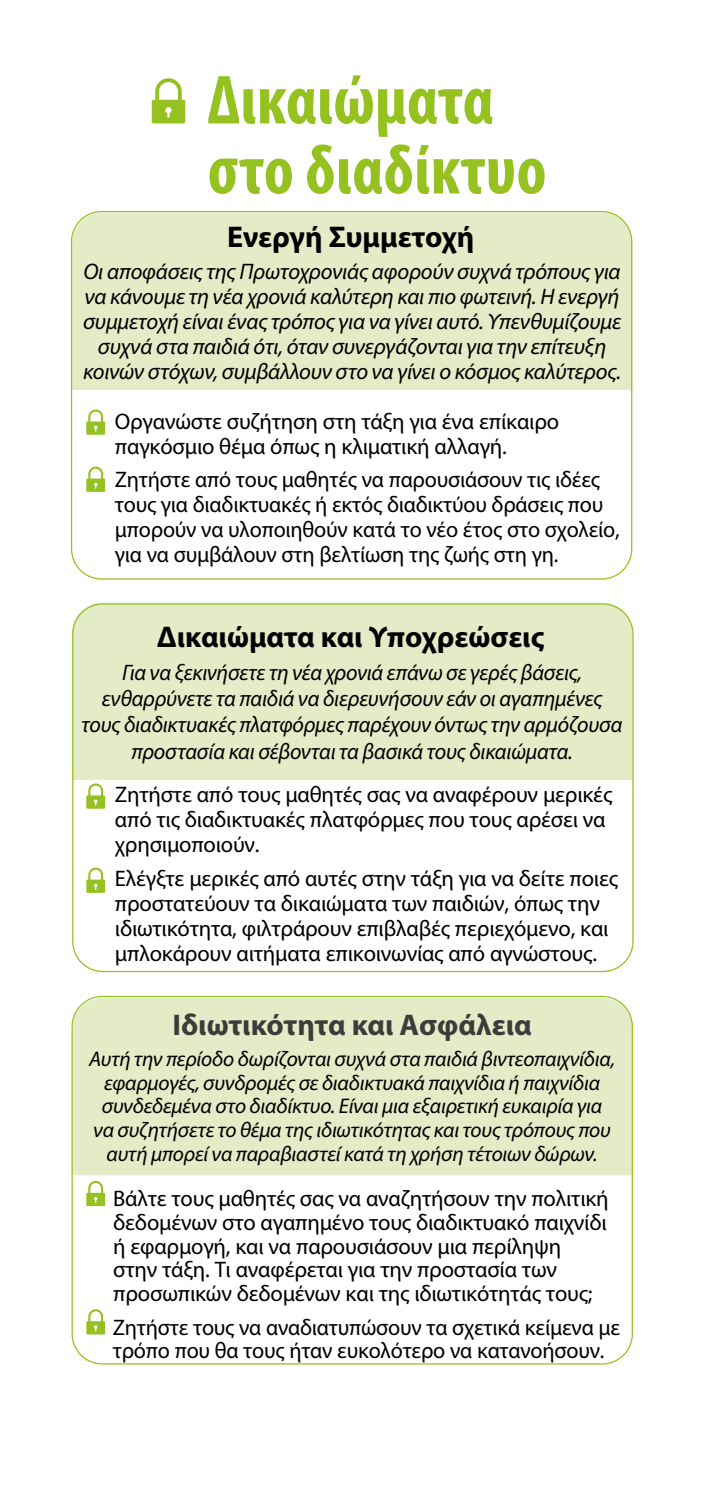
<style>
.page{position:relative;width:702px;height:1489px;background:#fff}
.page>*{position:absolute;margin:0;border:0;box-sizing:border-box;transform-origin:0 0}
.t1{font:700 condensed 70px/70px "Myriad Pro";color:#95c121}
.t2{font:700 30px "Myriad Pro";color:#000}
.t3{font:700 30px "Myriad Pro";color:#3c3c3b}
.t4{font:22.5px/25px "Myriad Pro";letter-spacing:-.01em;color:#000}
.t5{font:italic 22.5px/25px "Myriad Pro";letter-spacing:-.01em;color:#000;text-align:center}
.t6{font:italic 21.25px/23.8px "Myriad Pro";letter-spacing:-.01em;color:#000;text-align:center}
</style>
<div class="page">
<div style="left:72px;top:213px;width:560px;height:177px;background:#e3ecc6"></div>
<div style="left:72px;top:602px;width:560px;height:178px;background:#e3ecc6"></div>
<div style="left:73px;top:997px;width:558px;height:178px;background:#e3ecc6"></div>
<svg style="left:86px;top:783px;width:19px;height:25px"></svg>
<svg style="left:86px;top:867px;width:19px;height:25px"></svg>
<svg style="left:86px;top:1180px;width:19px;height:25px"></svg>
<svg style="left:86px;top:1309px;width:19px;height:25px"></svg>
<svg style="left:86px;top:409px;width:19px;height:25px"></svg>
<svg style="left:86px;top:466px;width:19px;height:26px"></svg>
<svg style="left:152px;top:78px;width:33px;height:45px"></svg>
<h1 class="t1" style="left:207px;top:64px;width:340px">Δικαιώματα στο διαδίκτυο</h1>
<h2 class="t2" style="left:227px;top:217px;width:249px">Ενεργή Συμμετοχή</h2>
<p class="t5" style="left:83px;top:258px;width:539px">Οι αποφάσεις της Πρωτοχρονιάς αφορούν συχνά τρόπους για να κάνουμε τη νέα χρονιά καλύτερη και πιο φωτεινή. Η ενεργή συμμετοχή είναι ένας τρόπος για να γίνει αυτό. Υπενθυμίζουμε συχνά στα παιδιά ότι, όταν συνεργάζονται για την επίτευξη κοινών στόχων, συμβάλλουν στο να γίνει ο κόσμος καλύτερος.</p>
<p class="t4" style="left:115px;top:409px;width:445px">Οργανώστε συζήτηση στη τάξη για ένα επίκαιρο παγκόσμιο θέμα όπως η κλιματική αλλαγή.</p>
<p class="t4" style="left:115px;top:466px;width:506px">Ζητήστε από τους μαθητές να παρουσιάσουν τις ιδέες τους για διαδικτυακές ή εκτός διαδικτύου δράσεις που μπορούν να υλοποιηθούν κατά το νέο έτος στο σχολείο, για να συμβάλουν στη βελτίωση της ζωής στη γη.</p>
<h2 class="t2" style="left:157px;top:616px;width:388px">Δικαιώματα και Υποχρεώσεις</h2>
<p class="t5" style="left:82px;top:658px;width:542px;line-height:26.2px">Για να ξεκινήσετε τη νέα χρονιά επάνω σε γερές βάσεις, ενθαρρύνετε τα παιδιά να διερευνήσουν εάν οι αγαπημένες τους διαδικτυακές πλατφόρμες παρέχουν όντως την αρμόζουσα προστασία και σέβονται τα βασικά τους δικαιώματα.</p>
<p class="t4" style="left:115px;top:781px;width:499px">Ζητήστε από τους μαθητές σας να αναφέρουν μερικές από τις διαδικτυακές πλατφόρμες που τους αρέσει να χρησιμοποιούν.</p>
<p class="t4" style="left:115px;top:865px;width:504px">Ελέγξτε μερικές από αυτές στην τάξη για να δείτε ποιες προστατεύουν τα δικαιώματα των παιδιών, όπως την ιδιωτικότητα, φιλτράρουν επιβλαβές περιεχόμενο, και μπλοκάρουν αιτήματα επικοινωνίας από αγνώστους.</p>
<h2 class="t3" style="left:172px;top:1005px;width:360px">Ιδιωτικότητα και Ασφάλεια</h2>
<p class="t6" style="left:89px;top:1046px;width:527px">Αυτή την περίοδο δωρίζονται συχνά στα παιδιά βιντεοπαιχνίδια, εφαρμογές, συνδρομές σε διαδικτυακά παιχνίδια ή παιχνίδια συνδεδεμένα στο διαδίκτυο. Είναι μια εξαιρετική ευκαιρία για να συζητήσετε το θέμα της ιδιωτικότητας και τους τρόπους που αυτή μπορεί να παραβιαστεί κατά τη χρήση τέτοιων δώρων.</p>
<p class="t4" style="left:113px;top:1186px;width:497px;line-height:23.8px">Βάλτε τους μαθητές σας να αναζητήσουν την πολιτική δεδομένων στο αγαπημένο τους διαδικτυακό παιχνίδι ή εφαρμογή, και να παρουσιάσουν μια περίληψη στην τάξη. Τι αναφέρεται για την προστασία των προσωπικών δεδομένων και της ιδιωτικότητάς τους;</p>
<p class="t4" style="left:113px;top:1314px;width:509px;line-height:23.8px">Ζητήστε τους να αναδιατυπώσουν τα σχετικά κείμενα με τρόπο που θα τους ήταν ευκολότερο να κατανοήσουν.</p>
</div>
